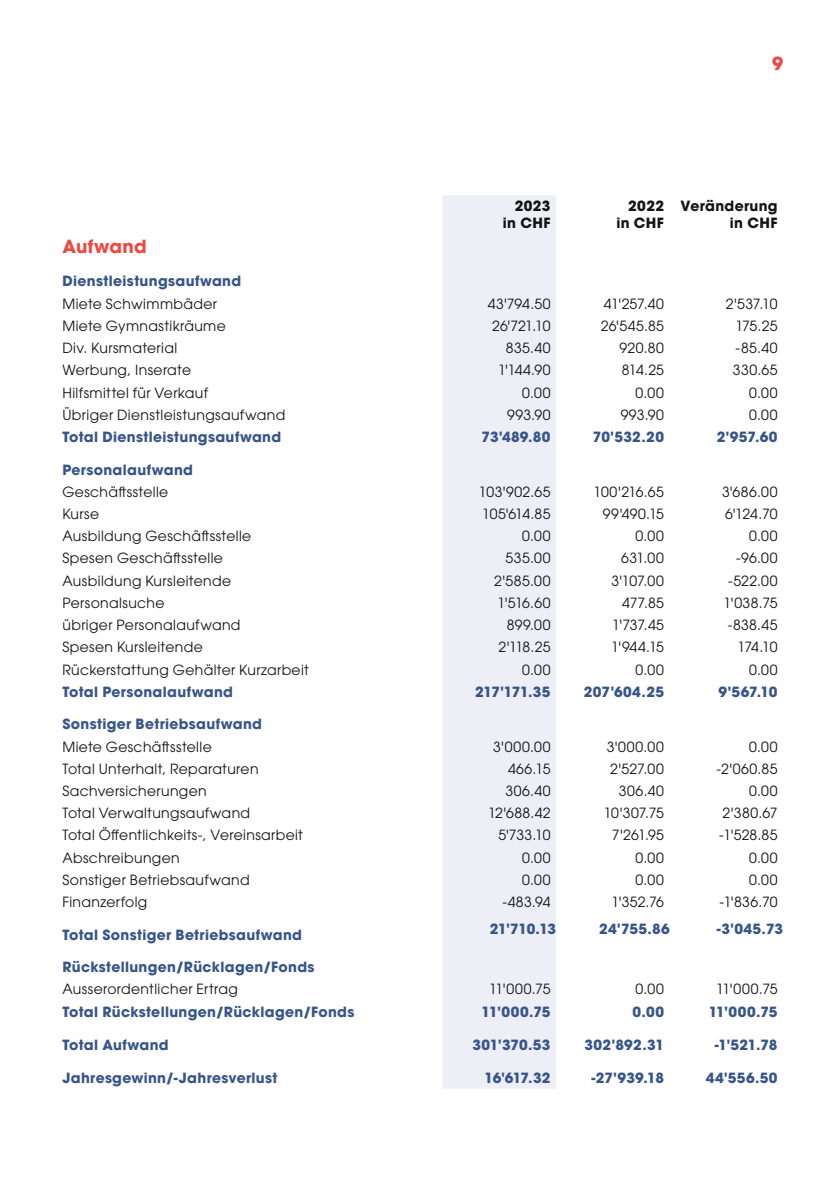
<style>
.page{position:relative;width:840px;height:1191px;background:#fff}
.page>*{position:absolute;margin:0;border:0;box-sizing:border-box;transform-origin:0 0}
.p_titel{font:700 18px "ITC Avant Garde Pro";letter-spacing:.015em;color:#ec4a42}
.tabelle_p{font:14px "ITC Avant Garde Pro";letter-spacing:.025em;color:#131413}
.tabelle_p_bold{font:700 14px "ITC Avant Garde Pro";letter-spacing:.025em;color:#375589}
.mini{font:700 14px "ITC Avant Garde Pro";letter-spacing:.025em;color:#131413}
</style>
<div class="page">
<div style="left:443px;top:195px;width:113px;height:893px;background:#eeeef7"></div>
<p class="mini" style="left:514px;top:197px;width:37px">2023</p>
<p class="mini" style="left:502px;top:214px;width:49px">in CHF</p>
<p class="p_titel" style="left:771px;top:51px;width:13px">9</p>
<p class="mini" style="left:627px;top:197px;width:37px">2022</p>
<p class="mini" style="left:616px;top:214px;width:49px">in CHF</p>
<p class="mini" style="left:680px;top:197px;width:98px">Veränderung</p>
<p class="mini" style="left:729px;top:214px;width:49px">in CHF</p>
<p class="p_titel" style="left:62px;top:234px;width:86px">Aufwand</p>
<p class="tabelle_p_bold" style="left:62px;top:272px;width:180px">Dienstleistungsaufwand</p>
<p class="tabelle_p" style="left:62px;top:295px;width:156px">Miete Schwimmbäder</p>
<p class="tabelle_p" style="left:487px;top:295px;width:64px">43'794.50</p>
<p class="tabelle_p" style="left:603px;top:295px;width:62px">41'257.40</p>
<p class="tabelle_p" style="left:725px;top:295px;width:53px">2'537.10</p>
<p class="tabelle_p" style="left:62px;top:317px;width:165px">Miete Gymnastikräume</p>
<p class="tabelle_p" style="left:492px;top:317px;width:60px">26'721.10</p>
<p class="tabelle_p" style="left:600px;top:317px;width:65px">26'545.85</p>
<p class="tabelle_p" style="left:735px;top:317px;width:44px">175.25</p>
<p class="tabelle_p" style="left:62px;top:339px;width:116px">Div. Kursmaterial</p>
<p class="tabelle_p" style="left:505px;top:339px;width:46px">835.40</p>
<p class="tabelle_p" style="left:619px;top:339px;width:46px">920.80</p>
<p class="tabelle_p" style="left:735px;top:339px;width:43px">-85.40</p>
<p class="tabelle_p" style="left:62px;top:361px;width:130px">Werbung, Inserate</p>
<p class="tabelle_p" style="left:497px;top:361px;width:54px">1'144.90</p>
<p class="tabelle_p" style="left:621px;top:361px;width:44px">814.25</p>
<p class="tabelle_p" style="left:732px;top:361px;width:46px">330.65</p>
<p class="tabelle_p" style="left:62px;top:384px;width:147px">Hilfsmittel für Verkauf</p>
<p class="tabelle_p" style="left:521px;top:384px;width:30px">0.00</p>
<p class="tabelle_p" style="left:635px;top:384px;width:30px">0.00</p>
<p class="tabelle_p" style="left:748px;top:384px;width:30px">0.00</p>
<p class="tabelle_p" style="left:62px;top:406px;width:224px">Übriger Dienstleistungsaufwand</p>
<p class="tabelle_p" style="left:507px;top:406px;width:45px">993.90</p>
<p class="tabelle_p" style="left:620px;top:406px;width:45px">993.90</p>
<p class="tabelle_p" style="left:748px;top:406px;width:30px">0.00</p>
<p class="tabelle_p_bold" style="left:62px;top:427px;width:220px">Total Dienstleistungsaufwand</p>
<p class="tabelle_p_bold" style="left:481px;top:427px;width:70px">73'489.80</p>
<p class="tabelle_p_bold" style="left:592px;top:427px;width:73px">70'532.20</p>
<p class="tabelle_p_bold" style="left:716px;top:427px;width:62px">2'957.60</p>
<p class="tabelle_p_bold" style="left:62px;top:460px;width:132px">Personalaufwand</p>
<p class="tabelle_p" style="left:62px;top:483px;width:107px">Geschäftsstelle</p>
<p class="tabelle_p" style="left:478px;top:483px;width:73px">103'902.65</p>
<p class="tabelle_p" style="left:593px;top:483px;width:72px">100'216.65</p>
<p class="tabelle_p" style="left:721px;top:483px;width:57px">3'686.00</p>
<p class="tabelle_p" style="left:62px;top:505px;width:38px">Kurse</p>
<p class="tabelle_p" style="left:482px;top:505px;width:70px">105'614.85</p>
<p class="tabelle_p" style="left:602px;top:505px;width:63px">99'490.15</p>
<p class="tabelle_p" style="left:724px;top:505px;width:54px">6'124.70</p>
<p class="tabelle_p" style="left:62px;top:527px;width:190px">Ausbildung Geschäftsstelle</p>
<p class="tabelle_p" style="left:521px;top:527px;width:30px">0.00</p>
<p class="tabelle_p" style="left:635px;top:527px;width:30px">0.00</p>
<p class="tabelle_p" style="left:748px;top:527px;width:30px">0.00</p>
<p class="tabelle_p" style="left:62px;top:549px;width:162px">Spesen Geschäftsstelle</p>
<p class="tabelle_p" style="left:505px;top:549px;width:46px">535.00</p>
<p class="tabelle_p" style="left:621px;top:549px;width:44px">631.00</p>
<p class="tabelle_p" style="left:735px;top:549px;width:43px">-96.00</p>
<p class="tabelle_p" style="left:62px;top:572px;width:170px">Ausbildung Kursleitende</p>
<p class="tabelle_p" style="left:494px;top:572px;width:58px">2'585.00</p>
<p class="tabelle_p" style="left:611px;top:572px;width:54px">3'107.00</p>
<p class="tabelle_p" style="left:727px;top:572px;width:51px">-522.00</p>
<p class="tabelle_p" style="left:62px;top:594px;width:104px">Personalsuche</p>
<p class="tabelle_p" style="left:497px;top:594px;width:55px">1'516.60</p>
<p class="tabelle_p" style="left:622px;top:594px;width:43px">477.85</p>
<p class="tabelle_p" style="left:723px;top:594px;width:55px">1'038.75</p>
<p class="tabelle_p" style="left:62px;top:616px;width:179px">übriger Personalaufwand</p>
<p class="tabelle_p" style="left:506px;top:616px;width:45px">899.00</p>
<p class="tabelle_p" style="left:612px;top:616px;width:53px">1'737.45</p>
<p class="tabelle_p" style="left:727px;top:616px;width:51px">-838.45</p>
<p class="tabelle_p" style="left:62px;top:638px;width:142px">Spesen Kursleitende</p>
<p class="tabelle_p" style="left:498px;top:638px;width:54px">2'118.25</p>
<p class="tabelle_p" style="left:611px;top:638px;width:54px">1'944.15</p>
<p class="tabelle_p" style="left:737px;top:638px;width:41px">174.10</p>
<p class="tabelle_p" style="left:62px;top:660px;width:248px">Rückerstattung Gehälter Kurzarbeit</p>
<p class="tabelle_p" style="left:521px;top:660px;width:30px">0.00</p>
<p class="tabelle_p" style="left:635px;top:660px;width:30px">0.00</p>
<p class="tabelle_p" style="left:748px;top:660px;width:30px">0.00</p>
<p class="tabelle_p_bold" style="left:62px;top:682px;width:172px">Total Personalaufwand</p>
<p class="tabelle_p_bold" style="left:475px;top:682px;width:77px">217'171.35</p>
<p class="tabelle_p_bold" style="left:583px;top:682px;width:82px">207'604.25</p>
<p class="tabelle_p_bold" style="left:718px;top:682px;width:60px">9'567.10</p>
<p class="tabelle_p_bold" style="left:62px;top:715px;width:201px">Sonstiger Betriebsaufwand</p>
<p class="tabelle_p" style="left:62px;top:737px;width:151px">Miete Geschäftsstelle</p>
<p class="tabelle_p" style="left:493px;top:737px;width:59px">3'000.00</p>
<p class="tabelle_p" style="left:606px;top:737px;width:59px">3'000.00</p>
<p class="tabelle_p" style="left:748px;top:737px;width:30px">0.00</p>
<p class="tabelle_p" style="left:62px;top:760px;width:197px">Total Unterhalt, Reparaturen</p>
<p class="tabelle_p" style="left:507px;top:760px;width:44px">466.15</p>
<p class="tabelle_p" style="left:609px;top:760px;width:55px">2'527.00</p>
<p class="tabelle_p" style="left:716px;top:760px;width:63px">-2'060.85</p>
<p class="tabelle_p" style="left:62px;top:782px;width:146px">Sachversicherungen</p>
<p class="tabelle_p" style="left:505px;top:782px;width:47px">306.40</p>
<p class="tabelle_p" style="left:618px;top:782px;width:47px">306.40</p>
<p class="tabelle_p" style="left:748px;top:782px;width:30px">0.00</p>
<p class="tabelle_p" style="left:62px;top:804px;width:189px">Total Verwaltungsaufwand</p>
<p class="tabelle_p" style="left:487px;top:804px;width:64px">12'688.42</p>
<p class="tabelle_p" style="left:603px;top:804px;width:62px">10'307.75</p>
<p class="tabelle_p" style="left:722px;top:804px;width:56px">2'380.67</p>
<p class="tabelle_p" style="left:62px;top:826px;width:242px">Total Öffentlichkeits-, Vereinsarbeit</p>
<p class="tabelle_p" style="left:498px;top:826px;width:54px">5'733.10</p>
<p class="tabelle_p" style="left:611px;top:826px;width:54px">7'261.95</p>
<p class="tabelle_p" style="left:719px;top:826px;width:60px">-1'528.85</p>
<p class="tabelle_p" style="left:62px;top:848px;width:119px">Abschreibungen</p>
<p class="tabelle_p" style="left:521px;top:848px;width:30px">0.00</p>
<p class="tabelle_p" style="left:635px;top:848px;width:30px">0.00</p>
<p class="tabelle_p" style="left:748px;top:848px;width:30px">0.00</p>
<p class="tabelle_p" style="left:62px;top:871px;width:189px">Sonstiger Betriebsaufwand</p>
<p class="tabelle_p" style="left:521px;top:871px;width:30px">0.00</p>
<p class="tabelle_p" style="left:635px;top:871px;width:30px">0.00</p>
<p class="tabelle_p" style="left:748px;top:871px;width:30px">0.00</p>
<p class="tabelle_p" style="left:62px;top:893px;width:86px">Finanzerfolg</p>
<p class="tabelle_p" style="left:502px;top:893px;width:50px">-483.94</p>
<p class="tabelle_p" style="left:611px;top:893px;width:54px">1'352.76</p>
<p class="tabelle_p" style="left:719px;top:893px;width:59px">-1'836.70</p>
<p class="tabelle_p_bold" style="left:62px;top:925px;width:241px">Total Sonstiger Betriebsaufwand</p>
<p class="tabelle_p_bold" style="left:489px;top:919px;width:68px">21'710.13</p>
<p class="tabelle_p_bold" style="left:599px;top:919px;width:72px">24'755.86</p>
<p class="tabelle_p_bold" style="left:716px;top:919px;width:68px">-3'045.73</p>
<p class="tabelle_p_bold" style="left:62px;top:957px;width:253px">Rückstellungen/Rücklagen/Fonds</p>
<p class="tabelle_p" style="left:62px;top:980px;width:177px">Ausserordentlicher Ertrag</p>
<p class="tabelle_p" style="left:489px;top:980px;width:63px">11'000.75</p>
<p class="tabelle_p" style="left:635px;top:980px;width:30px">0.00</p>
<p class="tabelle_p" style="left:716px;top:980px;width:63px">11'000.75</p>
<p class="tabelle_p_bold" style="left:62px;top:1002px;width:293px">Total Rückstellungen/Rücklagen/Fonds</p>
<p class="tabelle_p_bold" style="left:481px;top:1002px;width:70px">11'000.75</p>
<p class="tabelle_p_bold" style="left:632px;top:1002px;width:33px">0.00</p>
<p class="tabelle_p_bold" style="left:708px;top:1002px;width:70px">11'000.75</p>
<p class="tabelle_p_bold" style="left:62px;top:1035px;width:108px">Total Aufwand</p>
<p class="tabelle_p_bold" style="left:472px;top:1035px;width:80px">301'370.53</p>
<p class="tabelle_p_bold" style="left:584px;top:1035px;width:81px">302'892.31</p>
<p class="tabelle_p_bold" style="left:714px;top:1035px;width:64px">-1'521.78</p>
<p class="tabelle_p_bold" style="left:62px;top:1068px;width:216px">Jahresgewinn/-Jahresverlust</p>
<p class="tabelle_p_bold" style="left:484px;top:1068px;width:67px">16'617.32</p>
<p class="tabelle_p_bold" style="left:591px;top:1068px;width:74px">-27'939.18</p>
<p class="tabelle_p_bold" style="left:705px;top:1068px;width:73px">44'556.50</p>
</div>
